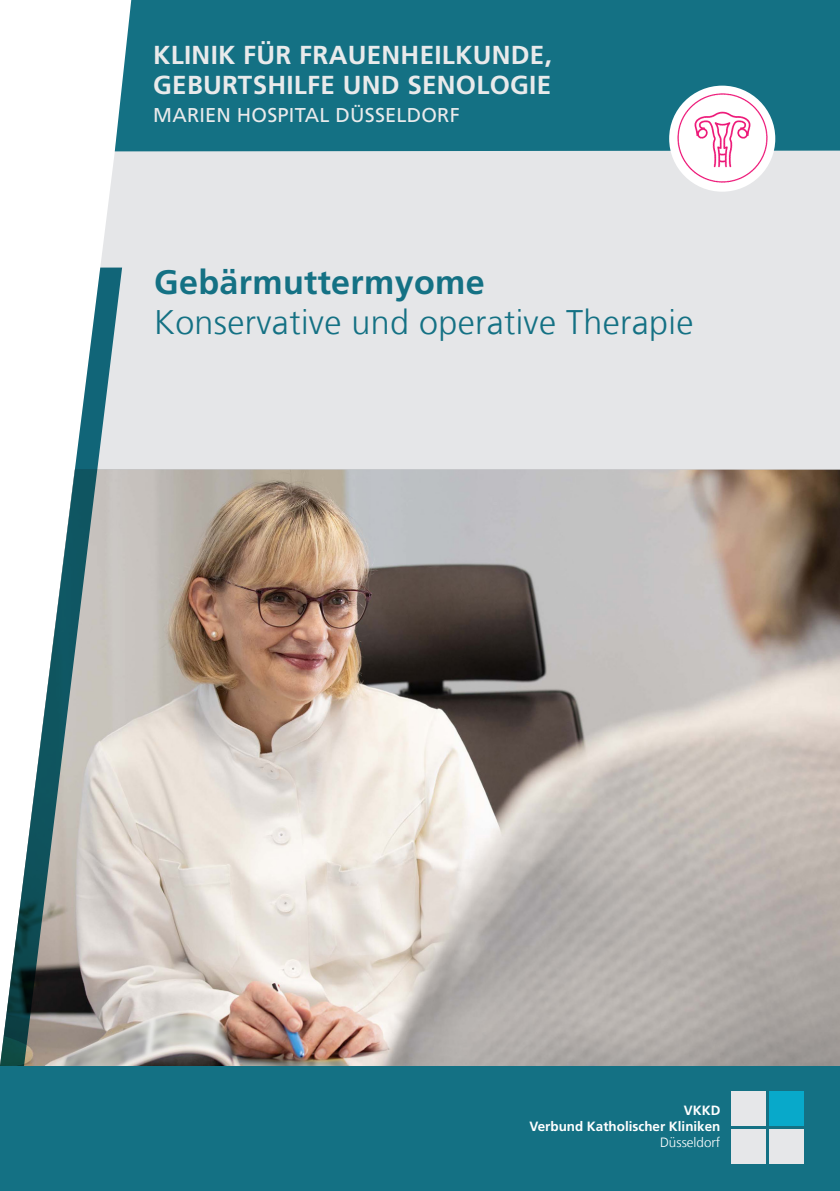
<style>
.page{position:relative;width:840px;height:1191px;background:#fff}
.page>*{position:absolute;margin:0;border:0;box-sizing:border-box;transform-origin:0 0}
.t1{font:300 34px "Frutiger LT Com";letter-spacing:.01em;color:#147184}
.t2{font:700 34px "Frutiger LT Com";letter-spacing:.01em;color:#147184}
.t3{font:700 26px "Frutiger LT Com";letter-spacing:.01em;color:#e9eaeb}
.t4{font:20px "Frutiger LT Com";letter-spacing:.01em;color:#e9eaeb}
.Copy_light_9pt{font:700 13.4px/15.6px "Frutiger LT Com";color:#fff;text-align:right}
.s1{font-weight:300}
</style>
<div class="page">
<div style="left:100px;top:152px;width:739px;height:317px;background:#e5e6e8"></div>
<img style="left:122px;top:469px;width:717px;height:597px">
<svg style="left:0;top:267px;width:122px;height:799px"></svg>
<div style="left:114px;top:0;width:725px;height:152px;background:#147184"></div>
<img style="left:668px;top:86px;width:106px;height:105px">
<div style="left:0;top:1066px;width:839px;height:125px;background:#147184"></div>
<div style="left:769px;top:1129px;width:34px;height:34px;background:#e6e7e9"></div>
<div style="left:769px;top:1091px;width:34px;height:34px;background:#08a9ca"></div>
<div style="left:731px;top:1091px;width:34px;height:34px;background:#e6e7e9"></div>
<div style="left:731px;top:1129px;width:34px;height:34px;background:#e6e7e9"></div>
<p class="t3" style="left:153px;top:39px;width:400px">KLINIK FÜR FRAUENHEILKUNDE,</p>
<p class="t3" style="left:153px;top:69px;width:399px">GEBURTSHILFE UND SENOLOGIE</p>
<p class="t4" style="left:153px;top:103px;width:308px">MARIEN HOSPITAL DÜSSELDORF</p>
<p class="t2" style="left:154px;top:263px;width:332px">Gebärmuttermyome</p>
<p class="t1" style="left:154px;top:303px;width:540px">Konservative und operative Therapie</p>
<p class="Copy_light_9pt" style="left:529px;top:1103px;width:192px">VKKD<br>Verbund Katholischer Kliniken<br><span class="s1">Düsseldorf</span></p>
</div>
